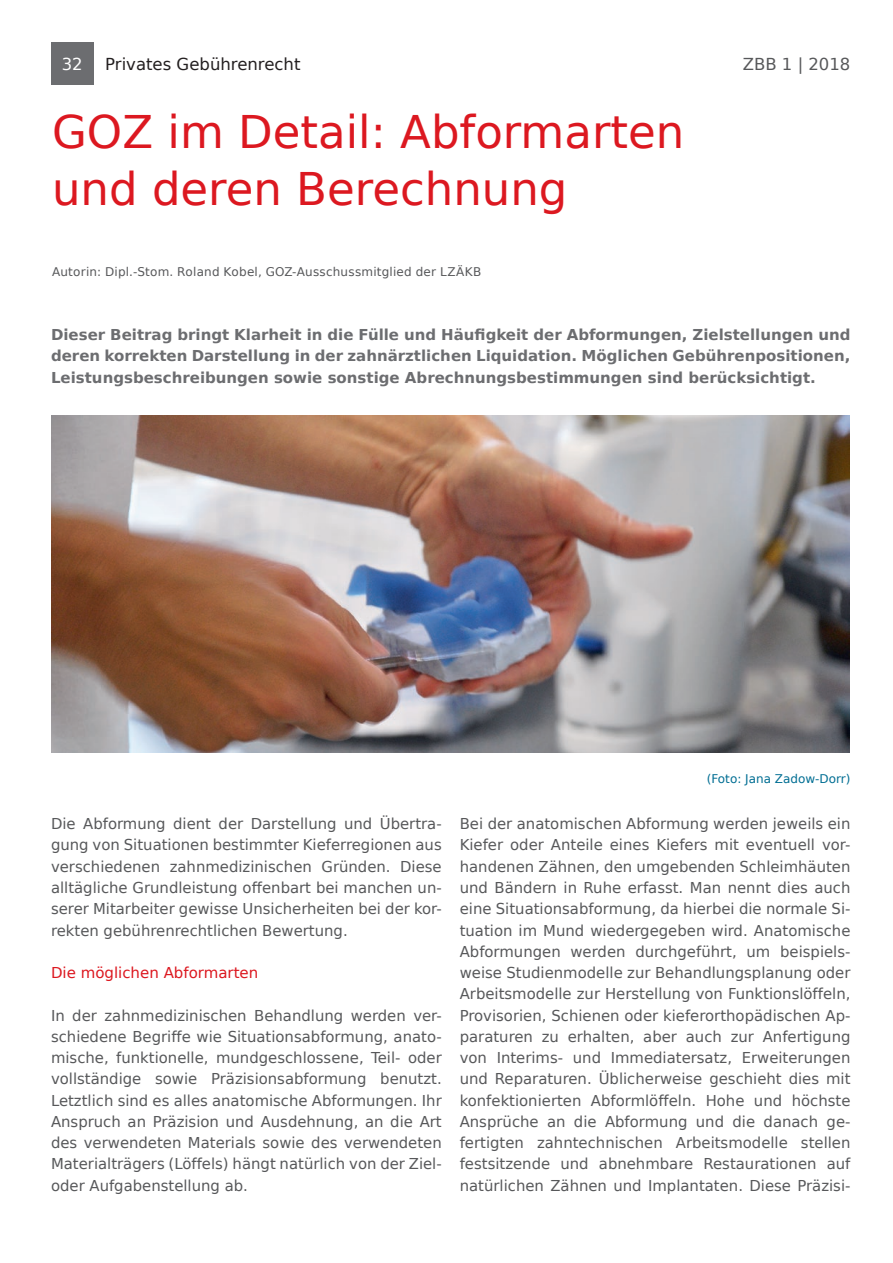
<style>
.page{position:relative;width:893px;height:1263px;background:#fff}
.page>*{position:absolute;margin:0;border:0;box-sizing:border-box;transform-origin:0 0}
.t1{font:45px/57px "Bitstream Vera Sans";color:#dc1820}
.t2{font:16.5px "Bitstream Vera Sans";color:#231f20}
.t3{font:16.5px "Bitstream Vera Sans";color:#57585a}
.t4{font:16.5px "Bitstream Vera Sans";color:#fff}
.t5{font:15px/21.3px "Bitstream Vera Sans";color:#57585a;text-align:justify}
.t6{font:700 15px/21.3px "Bitstream Vera Sans";color:#6c6d70;text-align:justify}
.t7{font:15px "Bitstream Vera Sans";color:#dc1820}
.t8{font:12px "Bitstream Vera Sans";letter-spacing:.02em;color:#57585a}
.t9{font:12px "Bitstream Vera Sans";color:#006e93}
</style>
<div class="page">
<div style="left:51px;top:43px;width:43px;height:42px;background:#6c6d70"></div>
<img style="left:52px;top:416px;width:798px;height:337px">
<p class="t4" style="left:62px;top:55px;width:22px">32</p>
<p class="t2" style="left:105px;top:55px;width:197px">Privates Gebührenrecht</p>
<p class="t3" style="left:743px;top:55px;width:109px">ZBB 1 | 2018</p>
<h1 class="t1" style="left:52px;top:104px;width:634px">GOZ im Detail: Abformarten und deren Berechnung</h1>
<p class="t8" style="left:52px;top:265px;width:431px">Autorin: Dipl.-Stom. Roland Kobel, GOZ-Ausschussmitglied der LZÄKB</p>
<p class="t6" style="left:51px;top:324px;width:801px">Dieser Beitrag bringt Klarheit in die Fülle und Häufigkeit der Abformungen, Zielstellungen und deren korrekten Darstellung in der zahnärztlichen Liquidation. Möglichen Gebührenpositionen, Leistungsbeschreibungen sowie sonstige Abrechnungsbestimmungen sind berücksichtigt.</p>
<p class="t5" style="left:51px;top:813px;width:392px">Die Abformung dient der Darstellung und Übertra&shy;gung von Situationen bestimmter Kieferregionen aus verschiedenen zahnmedizinischen Gründen. Diese alltägliche Grundleistung offenbart bei manchen un&shy;serer Mitarbeiter gewisse Unsicherheiten bei der kor&shy;rekten gebührenrechtlichen Bewertung.</p>
<p class="t7" style="left:51px;top:964px;width:209px">Die möglichen Abformarten</p>
<p class="t5" style="left:51px;top:1005px;width:392px">In der zahnmedizinischen Behandlung werden ver&shy;schiedene Begriffe wie Situationsabformung, anato&shy;mische, funktionelle, mundgeschlossene, Teil- oder vollständige sowie Präzisionsabformung benutzt.<br>Letztlich sind es alles anatomische Abformungen. Ihr Anspruch an Präzision und Ausdehnung, an die Art des verwendeten Materials sowie des verwendeten Materialträgers (Löffels) hängt natürlich von der Ziel&shy;oder Aufgabenstellung ab.</p>
<p class="t9" style="left:707px;top:772px;width:145px">(Foto: Jana Zadow-Dorr)</p>
<p class="t5" style="left:460px;top:813px;width:392px">Bei der anatomischen Abformung werden jeweils ein Kiefer oder Anteile eines Kiefers mit eventuell vor&shy;handenen Zähnen, den umgebenden Schleimhäuten und Bändern in Ruhe erfasst. Man nennt dies auch eine Situationsabformung, da hierbei die normale Si&shy;tuation im Mund wiedergegeben wird. Anatomische Abformungen werden durchgeführt, um beispiels&shy;weise Studienmodelle zur Behandlungsplanung oder Arbeitsmodelle zur Herstellung von Funktionslöffeln, Provisorien, Schienen oder kieferorthopädischen Ap&shy;paraturen zu erhalten, aber auch zur Anfertigung von Interims- und Immediatersatz, Erweiterungen und Reparaturen. Üblicherweise geschieht dies mit konfektionierten Abformlöffeln. Hohe und höchste Ansprüche an die Abformung und die danach ge&shy;fertigten zahntechnischen Arbeitsmodelle stellen festsitzende und abnehmbare Restaurationen auf natürlichen Zähnen und Implantaten. Diese Präzisi-</p>
</div>
